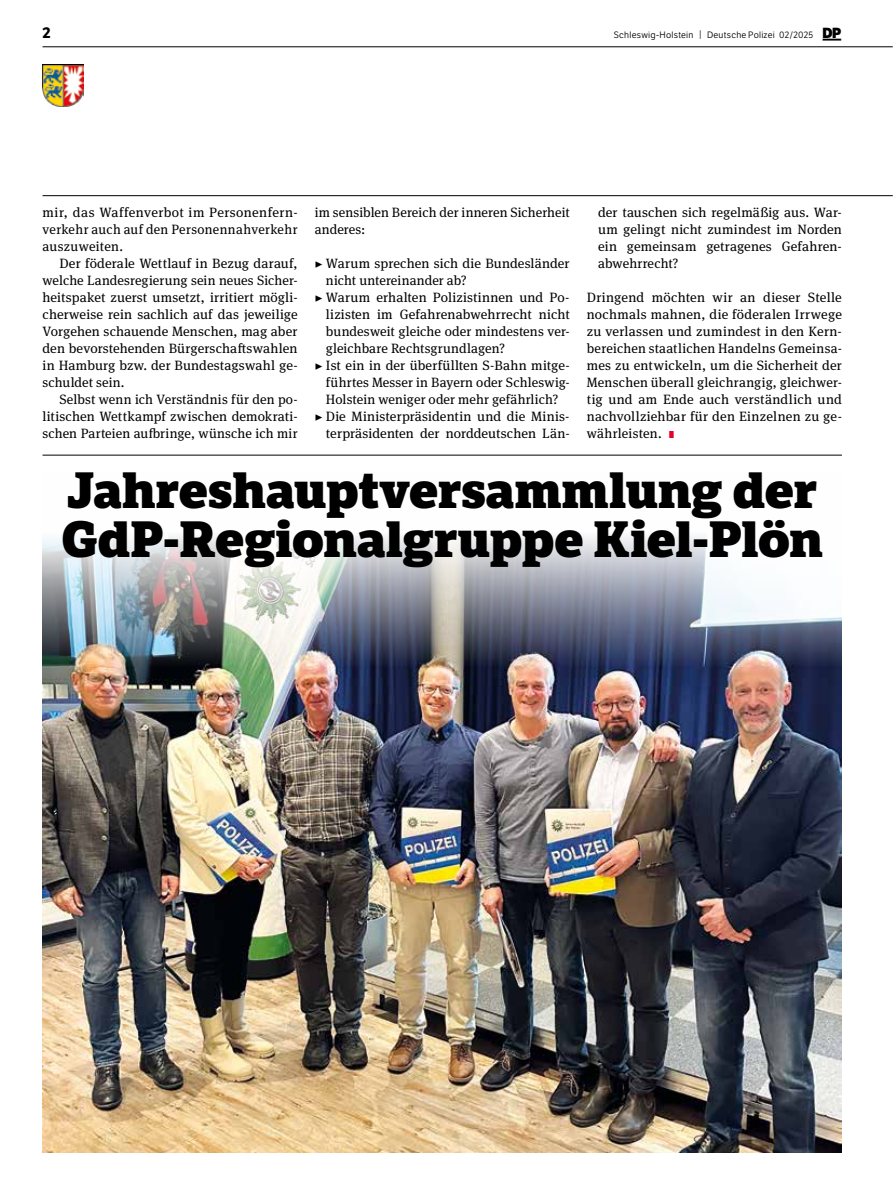
<style>
.page{position:relative;width:893px;height:1191px;background:#fff}
.page>*{position:absolute;margin:0;border:0;box-sizing:border-box;transform-origin:0 0}
.t1{font:800 49.5px/48.4px "LFT Etica Sheriff";letter-spacing:-.01em;color:#000}
.t2{font:700 15px "LFT Etica";color:#000}
.t3{font:13.5px/17px "Meta Serif Pro";letter-spacing:.01em;color:#000;text-align:justify}
.t4{font:9px "LFT Etica Bk";letter-spacing:.025em;color:#000}
.s1{font-size:9.3px}
.s2{font-family:"LFT Etica XB";font-size:14.25px}
.s3{font-family:"LFT Etica Bk"}
.s4{font-family:"LFT Etica XB";font-size:9.75px;color:#e40428}
</style>
<div class="page">
<hr style="left:43px;top:195px;width:850px;height:1px;background:#000">
<hr style="left:43px;top:47px;width:850px;height:1px;background:#000">
<svg style="left:822px;top:39px;width:19px;height:2px"></svg>
<img style="left:43px;top:64px;width:40px;height:42px">
<img style="left:43px;top:536px;width:799px;height:616px">
<hr style="left:43px;top:455px;width:799px;height:1px;background:#000">
<p class="t2" style="left:43px;top:23px;width:10px">2</p>
<p class="t4" style="left:614px;top:29px;width:229px">Schleswig-Holstein <span class="s1">|</span> Deutsche Polizei 02/2025 <span class="s2">DP</span></p>
<p class="t3" style="left:43px;top:203px;width:257px">mir, das Waffenverbot im Personenfern&shy;verkehr auch auf den Personennahverkehr auszuweiten.</p>
<p class="t3" style="left:43px;top:254px;width:257px;text-indent:17px">Der föderale Wettlauf in Bezug darauf, welche Landesregierung sein neues Sicher&shy;heitspaket zuerst umsetzt, irritiert mögli&shy;cherweise rein sachlich auf das jeweilige Vorgehen schauende Menschen, mag aber den bevorstehenden Bürgerschaftswahlen in Hamburg bzw. der Bundestagswahl ge&shy;schuldet sein.</p>
<p class="t3" style="left:43px;top:390px;width:257px;text-indent:17px">Selbst wenn ich Verständnis für den po&shy;litischen Wettkampf zwischen demokrati&shy;schen Parteien aufbringe, wünsche ich mir</p>
<p class="t3" style="left:315px;top:203px;width:257px">im sensiblen Bereich der inneren Sicherheit anderes:</p>
<p class="t3" style="left:315px;top:254px;width:256px"><span class="s3">b</span> Warum sprechen sich die Bundesländer</p>
<p class="t3" style="left:326px;top:271px;width:143px">nicht untereinander ab?</p>
<p class="t3" style="left:315px;top:288px;width:256px"><span class="s3">b</span> Warum erhalten Polizistinnen und Po-</p>
<p class="t3" style="left:326px;top:305px;width:245px">lizisten im Gefahrenabwehrrecht nicht</p>
<p class="t3" style="left:326px;top:322px;width:245px">bundesweit gleiche oder mindestens ver-</p>
<p class="t3" style="left:326px;top:339px;width:181px">gleichbare Rechtsgrundlagen?</p>
<p class="t3" style="left:315px;top:356px;width:256px"><span class="s3">b</span> Ist ein in der überfüllten S-Bahn mitge-</p>
<p class="t3" style="left:326px;top:373px;width:245px">führtes Messer in Bayern oder Schleswig-</p>
<p class="t3" style="left:326px;top:390px;width:234px">Holstein weniger oder mehr gefährlich?</p>
<p class="t3" style="left:315px;top:407px;width:256px"><span class="s3">b</span> Die Ministerpräsidentin und die Minis-</p>
<p class="t3" style="left:326px;top:424px;width:245px">terpräsidenten der norddeutschen Län-</p>
<p class="t3" style="left:598px;top:203px;width:245px">der tauschen sich regelmäßig aus. War&shy;um gelingt nicht zumindest im Norden ein gemeinsam getragenes Gefahren&shy;abwehrrecht?</p>
<p class="t3" style="left:587px;top:288px;width:257px">Dringend möchten wir an dieser Stelle nochmals mahnen, die föderalen Irrwege zu verlassen und zumindest in den Kern&shy;bereichen staatlichen Handelns Gemeinsa&shy;mes zu entwickeln, um die Sicherheit der Menschen überall gleichrangig, gleichwer&shy;tig und am Ende auch verständlich und nachvollziehbar für den Einzelnen zu ge&shy;währleisten. <span class="s4">I</span></p>
<h1 class="t1" style="left:61px;top:466px;width:763px">Jahreshauptversammlung der<br>GdP-Regionalgruppe Kiel-Plön</h1>
</div>
